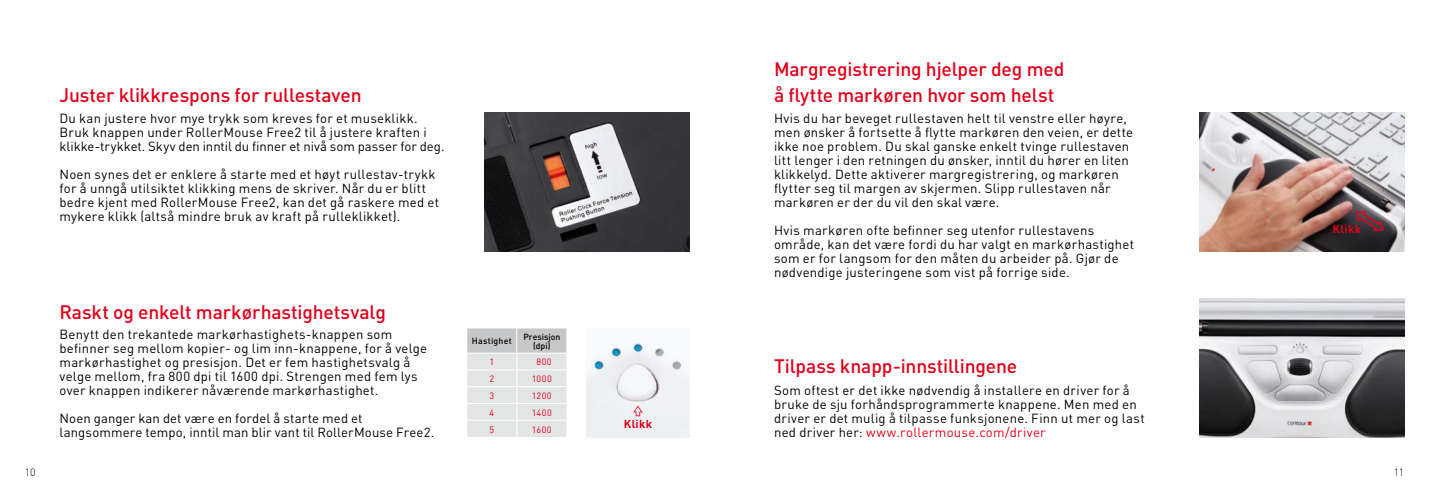
<style>
.page{position:relative;width:1429px;height:497px;background:#fff}
.page>*{position:absolute;margin:0;border:0;box-sizing:border-box;transform-origin:0 0}
.t1{font:500 19.25px/26.2px "DIN";letter-spacing:-.01em;color:#e2001a}
.t2{font:13.12px/14px "DIN";letter-spacing:.02em;color:#000}
.t3{font:700 11.38px "DIN";letter-spacing:.03em;color:#e2001a}
.t4{font:300 10.5px "DIN";color:#000}
.t5{font:9.1px "DIN";letter-spacing:.05em;color:#e2001a}
.t6{font:500 8.75px/9.1px "DIN";letter-spacing:.005em;color:#000;text-align:center}
.t7{font:500 8.75px "DIN";letter-spacing:.025em;color:#000}
.s1{color:#e2001a}
</style>
<div class="page">
<img style="left:1199px;top:298px;width:205px;height:139px">
<img style="left:484px;top:112px;width:206px;height:139px">
<img style="left:1199px;top:112px;width:205px;height:139px">
<svg style="left:1354px;top:210px;width:30px;height:22px"></svg>
<img style="left:586px;top:337px;width:104px;height:100px">
<svg style="left:632px;top:404px;width:11px;height:12px"></svg>
<svg style="left:467px;top:328px;width:99px;height:108px;background:#dedfdf"></svg>
<h1 class="t1" style="left:60px;top:81px;width:304px">Juster klikkrespons for rullestaven</h1>
<p class="t2" style="left:60px;top:111px;width:386px">Du kan justere hvor mye trykk som kreves for et museklikk.<br>Bruk knappen under RollerMouse Free2 til å justere kraften i klikke-trykket. Skyv den inntil du finner et nivå som passer for deg.</p>
<p class="t2" style="left:60px;top:167px;width:381px">Noen synes det er enklere å starte med et høyt rullestav-trykk for å unngå utilsiktet klikking mens de skriver. Når du er blitt bedre kjent med RollerMouse Free2, kan det gå raskere med et mykere klikk (altså mindre bruk av kraft på rulleklikket).</p>
<h1 class="t1" style="left:60px;top:298px;width:328px">Raskt og enkelt markørhastighetsvalg</h1>
<p class="t2" style="left:60px;top:327px;width:369px">Benytt den trekantede markørhastighets-knappen som befinner seg mellom kopier- og lim inn-knappene, for å velge markørhastighet og presisjon. Det er fem hastighetsvalg å velge mellom, fra 800 dpi til 1600 dpi. Strengen med fem lys over knappen indikerer nåværende markørhastighet.</p>
<p class="t2" style="left:60px;top:411px;width:376px">Noen ganger kan det være en fordel å starte med et langsommere tempo, inntil man blir vant til RollerMouse Free2.</p>
<p class="t7" style="left:472px;top:335px;width:41px">Hastighet</p>
<p class="t6" style="left:523px;top:331px;width:38px">Presisjon (dpi)</p>
<p class="t5" style="left:489px;top:356px;width:6px">1</p>
<p class="t5" style="left:536px;top:356px;width:17px">800</p>
<p class="t5" style="left:489px;top:372px;width:6px">2</p>
<p class="t5" style="left:532px;top:372px;width:21px">1000</p>
<p class="t5" style="left:489px;top:389px;width:6px">3</p>
<p class="t5" style="left:532px;top:389px;width:21px">1200</p>
<p class="t5" style="left:489px;top:406px;width:6px">4</p>
<p class="t5" style="left:532px;top:406px;width:21px">1400</p>
<p class="t5" style="left:489px;top:423px;width:6px">5</p>
<p class="t5" style="left:532px;top:423px;width:21px">1600</p>
<p class="t3" style="left:624px;top:416px;width:30px">Klikk</p>
<h1 class="t1" style="left:774px;top:55px;width:292px">Margregistrering hjelper deg med å flytte markøren hvor som helst</h1>
<p class="t2" style="left:774px;top:111px;width:361px">Hvis du har beveget rullestaven helt til venstre eller høyre, men ønsker å fortsette å flytte markøren den veien, er dette ikke noe problem. Du skal ganske enkelt tvinge rullestaven litt lenger i den retningen du ønsker, inntil du hører en liten klikkelyd. Dette aktiverer margregistrering, og markøren flytter seg til margen av skjermen. Slipp rullestaven når markøren er der du vil den skal være.</p>
<p class="t2" style="left:774px;top:223px;width:361px">Hvis markøren ofte befinner seg utenfor rullestavens område, kan det være fordi du har valgt en markørhastighet som er for langsom for den måten du arbeider på. Gjør de nødvendige justeringene som vist på forrige side.</p>
<h1 class="t1" style="left:774px;top:352px;width:245px">Tilpass knapp-innstillingene</h1>
<p class="t2" style="left:774px;top:383px;width:372px">Som oftest er det ikke nødvendig å installere en driver for å bruke de sju forhåndsprogrammerte knappene. Men med en driver er det mulig å tilpasse funksjonene. Finn ut mer og last ned driver her: <span class="s1">www.rollermouse.com/driver</span></p>
<p class="t3" style="left:1332px;top:221px;width:30px">Klikk</p>
<p class="t4" style="left:25px;top:465px;width:12px">10</p>
<p class="t4" style="left:1394px;top:465px;width:12px">11</p>
</div>
